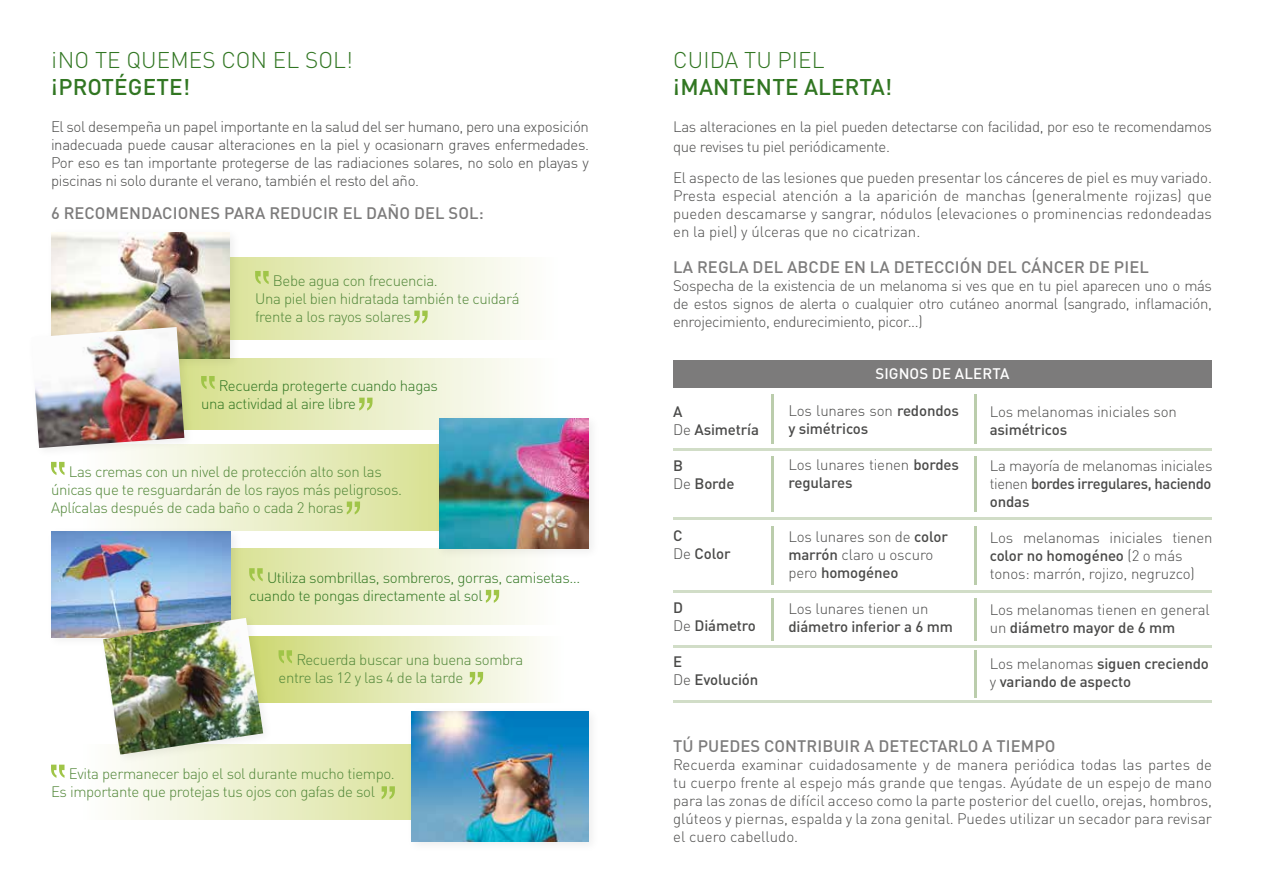
<style>
.page{position:relative;width:1263px;height:893px;background:#fff}
.page>*{position:absolute;margin:0;border:0;box-sizing:border-box;transform-origin:0 0}
.t1{font:300 22.5px "DIN Pro";letter-spacing:.005em;color:#317622}
.t2{font:500 22.5px "DIN Pro";letter-spacing:.005em;color:#317622}
.t3{font:500 16.5px "DIN Pro";letter-spacing:.005em;color:#7c7b7b}
.t4{font:300 15px/18px "DIN Pro";letter-spacing:-.01em;color:#4a4a49}
.t5{font:300 15px/18px "DIN Pro";letter-spacing:-.025em;color:#528739}
.t6{font:300 15px/18px "DIN";letter-spacing:-.025em;color:#4a4a49;text-align:justify}
.t7{font:500 15px/18px "DIN Pro";letter-spacing:-.01em;color:#4a4a49}
.t8{font:300 15px/18px "DIN Pro";letter-spacing:-.025em;color:#317622}
.t9{font:500 15px "DIN";letter-spacing:.005em;color:#fff}
.s1{font-weight:300}
.s2{font-family:"DIN Pro"}
.s3{font-family:"DIN Pro";font-weight:500}
.s4{font-weight:500}
</style>
<div class="page">
<svg style="left:274px;top:636px;width:263px;height:66px;background:#e5ebbb"></svg>
<svg style="left:242px;top:549px;width:283px;height:76px;background:#eaeec7"></svg>
<svg style="left:195px;top:358px;width:325px;height:72px;background:#e9edc3"></svg>
<svg style="left:51px;top:444px;width:383px;height:87px"></svg>
<svg style="left:51px;top:744px;width:355px;height:76px"></svg>
<svg style="left:279px;top:650px;width:13px;height:13px"></svg>
<svg style="left:470px;top:672px;width:13px;height:13px"></svg>
<svg style="left:51px;top:462px;width:14px;height:13px"></svg>
<svg style="left:347px;top:501px;width:13px;height:13px"></svg>
<svg style="left:249px;top:568px;width:14px;height:13px"></svg>
<svg style="left:486px;top:590px;width:13px;height:13px"></svg>
<svg style="left:201px;top:376px;width:14px;height:13px"></svg>
<svg style="left:359px;top:398px;width:13px;height:13px"></svg>
<svg style="left:51px;top:765px;width:14px;height:13px"></svg>
<svg style="left:382px;top:786px;width:13px;height:13px"></svg>
<div style="left:673px;top:360px;width:539px;height:27px;background:#7c7b7b"></div>
<hr style="left:771px;top:394px;width:2px;height:49px;background:#bbcdac">
<hr style="left:771px;top:456px;width:2px;height:56px;background:#bbcdac">
<hr style="left:771px;top:526px;width:2px;height:58px;background:#bbcdac">
<hr style="left:771px;top:598px;width:2px;height:43px;background:#bbcdac">
<hr style="left:975px;top:394px;width:2px;height:49px;background:#bbcdac">
<hr style="left:975px;top:456px;width:2px;height:56px;background:#bbcdac">
<hr style="left:975px;top:526px;width:2px;height:58px;background:#bbcdac">
<hr style="left:975px;top:598px;width:2px;height:43px;background:#bbcdac">
<hr style="left:975px;top:651px;width:2px;height:47px;background:#bbcdac">
<hr style="left:673px;top:449px;width:539px;height:2px;background:#d1ddc7">
<hr style="left:673px;top:701px;width:539px;height:2px;background:#d1ddc7">
<hr style="left:673px;top:517px;width:539px;height:2px;background:#d1ddc7">
<hr style="left:673px;top:590px;width:539px;height:2px;background:#d1ddc7">
<hr style="left:673px;top:646px;width:539px;height:2px;background:#d1ddc7">
<div style="left:406px;top:707px;width:194px;height:146px;background:#000;opacity:.07"></div>
<img style="left:412px;top:712px;width:177px;height:130px">
<div style="left:46px;top:526px;width:196px;height:122px;background:#000;opacity:.07"></div>
<img style="left:51px;top:531px;width:180px;height:106px">
<div style="left:434px;top:413px;width:166px;height:147px;background:#000;opacity:.07"></div>
<img style="left:439px;top:418px;width:150px;height:131px">
<div style="left:98px;top:613px;width:176px;height:152px;background:#000;opacity:.07"></div>
<img style="left:103px;top:618px;width:160px;height:137px">
<svg style="left:241px;top:257px;width:280px;height:83px;background:#ebefcb"></svg>
<div style="left:46px;top:227px;width:195px;height:143px;background:#000;opacity:.07"></div>
<img style="left:51px;top:233px;width:179px;height:126px">
<svg style="left:255px;top:271px;width:14px;height:13px"></svg>
<svg style="left:414px;top:311px;width:14px;height:13px"></svg>
<div style="left:27px;top:322px;width:168px;height:137px;background:#000;opacity:.07"></div>
<img style="left:31px;top:327px;width:153px;height:121px">
<h1 class="t1" style="left:51px;top:43px;width:303px">¡NO TE QUEMES CON EL SOL!</h1>
<h1 class="t2" style="left:51px;top:69px;width:141px">¡PROTÉGETE!</h1>
<p class="t6" style="left:51px;top:118px;width:539px">El sol desempeña un papel importante en la salud del ser humano, pero una exposición inadecuada puede causar alteraciones en la piel y ocasionarn graves enfermedades.<br>Por eso es tan importante protegerse de las radiaciones solares, no solo en playas y piscinas ni solo durante el verano, también el resto del año.</p>
<p class="t3" style="left:51px;top:199px;width:434px">6 RECOMENDACIONES PARA REDUCIR EL DAÑO DEL SOL:</p>
<p class="t5" style="left:255px;top:270px;width:266px;text-indent:18px">Bebe agua con frecuencia.<br>Una piel bien hidratada también te cuidará frente a los rayos solares</p>
<p class="t8" style="left:201px;top:375px;width:238px;text-indent:18px">Recuerda protegerte cuando hagas una actividad al aire libre</p>
<p class="t5" style="left:51px;top:461px;width:353px;text-indent:18px">Las cremas con un nivel de protección alto son las únicas que te resguardarán de los rayos más peligrosos.<br>Aplícalas después de cada baño o cada 2 horas</p>
<p class="t8" style="left:249px;top:567px;width:333px;text-indent:18px">Utiliza sombrillas, sombreros, gorras, camisetas… cuando te pongas directamente al sol</p>
<p class="t5" style="left:279px;top:649px;width:246px;text-indent:18px">Recuerda buscar una buena sombra entre las 12 y las 4 de la tarde</p>
<p class="t5" style="left:51px;top:764px;width:345px;text-indent:18px">Evita permanecer bajo el sol durante mucho tiempo.<br>Es importante que protejas tus ojos con gafas de sol</p>
<h1 class="t1" style="left:673px;top:43px;width:153px">CUIDA TU PIEL</h1>
<h1 class="t2" style="left:673px;top:69px;width:221px">¡MANTENTE ALERTA!</h1>
<p class="t4" style="left:673px;top:116px;width:540px;line-height:19.8px">Las alteraciones en la piel pueden detectarse con facilidad, por eso te recomendamos que revises tu piel periódicamente.</p>
<p class="t4" style="left:673px;top:167px;width:540px;text-align:justify">El aspecto de las lesiones que pueden presentar los cánceres de piel es muy variado.<br>Presta especial atención a la aparición de manchas (generalmente rojizas) que pueden descamarse y sangrar, nódulos (elevaciones o prominencias redondeadas en la piel) y úlceras que no cicatrizan.</p>
<p class="t3" style="left:673px;top:254px;width:477px">LA REGLA DEL ABCDE EN LA DETECCIÓN DEL CÁNCER DE PIEL</p>
<p class="t4" style="left:673px;top:275px;width:540px;text-align:justify">Sospecha de la existencia de un melanoma si ves que en tu piel aparecen uno o más de estos signos de alerta o cualquier otro cutáneo anormal (sangrado, inflamación, enrojecimiento, endurecimiento, picor...)</p>
<p class="t7" style="left:673px;top:401px;width:87px">A<br><span class="s1">De</span> Asimetría</p>
<p class="t7" style="left:673px;top:455px;width:63px">B<br><span class="s1">De</span> Borde</p>
<p class="t7" style="left:673px;top:525px;width:59px">C<br><span class="s1">De</span> Color</p>
<p class="t7" style="left:673px;top:597px;width:84px">D<br><span class="s1">De</span> Diámetro</p>
<p class="t7" style="left:673px;top:651px;width:87px">E<br><span class="s1">De</span> Evolución</p>
<p class="t9" style="left:875px;top:364px;width:136px">SIGNOS DE ALERTA</p>
<p class="t6" style="left:788px;top:402px;width:172px">Los lunares so<span class="s2">n</span> <span class="s3">redondos</span></p>
<p class="t7" style="left:788px;top:418px;width:81px">y simétricos</p>
<p class="t4" style="left:788px;top:455px;width:172px">Los lunares tienen <span class="s4">bordes regulares</span></p>
<p class="t4" style="left:788px;top:527px;width:161px">Los lunares son de <span class="s4">color marrón</span> claro u oscuro pero <span class="s4">homogéneo</span></p>
<p class="t4" style="left:788px;top:599px;width:142px">Los lunares tienen un</p>
<p class="t7" style="left:788px;top:616px;width:166px">diámetro inferior a 6 mm</p>
<p class="t4" style="left:990px;top:401px;width:189px">Los melanomas iniciales son</p>
<p class="t7" style="left:990px;top:419px;width:79px">asimétricos</p>
<p class="t4" style="left:990px;top:455px;width:224px;text-align:justify">La mayoría de melanomas iniciales tienen <span class="s4">bordes irregulares, haciendo ondas</span></p>
<p class="t4" style="left:990px;top:527px;width:224px">Los melanomas iniciales tienen <span class="s4">color no homogéneo</span> (2 o más tonos: marrón, rojizo, negruzco)</p>
<p class="t4" style="left:990px;top:599px;width:222px">Los melanomas tienen en general un <span class="s4">diámetro mayor de 6 mm</span></p>
<p class="t7" style="left:990px;top:653px;width:221px"><span class="s1">Los melanomas</span> siguen creciendo <span class="s1">y</span> variando de aspecto</p>
<p class="t3" style="left:673px;top:733px;width:384px">TÚ PUEDES CONTRIBUIR A DETECTARLO A TIEMPO</p>
<p class="t4" style="left:673px;top:754px;width:540px;text-align:justify">Recuerda examinar cuidadosamente y de manera periódica todas las partes de tu cuerpo frente al espejo más grande que tengas. Ayúdate de un espejo de mano para las zonas de difícil acceso como la parte posterior del cuello, orejas, hombros, glúteos y piernas, espalda y la zona genital. Puedes utilizar un secador para revisar el cuero cabelludo.</p>
</div>
